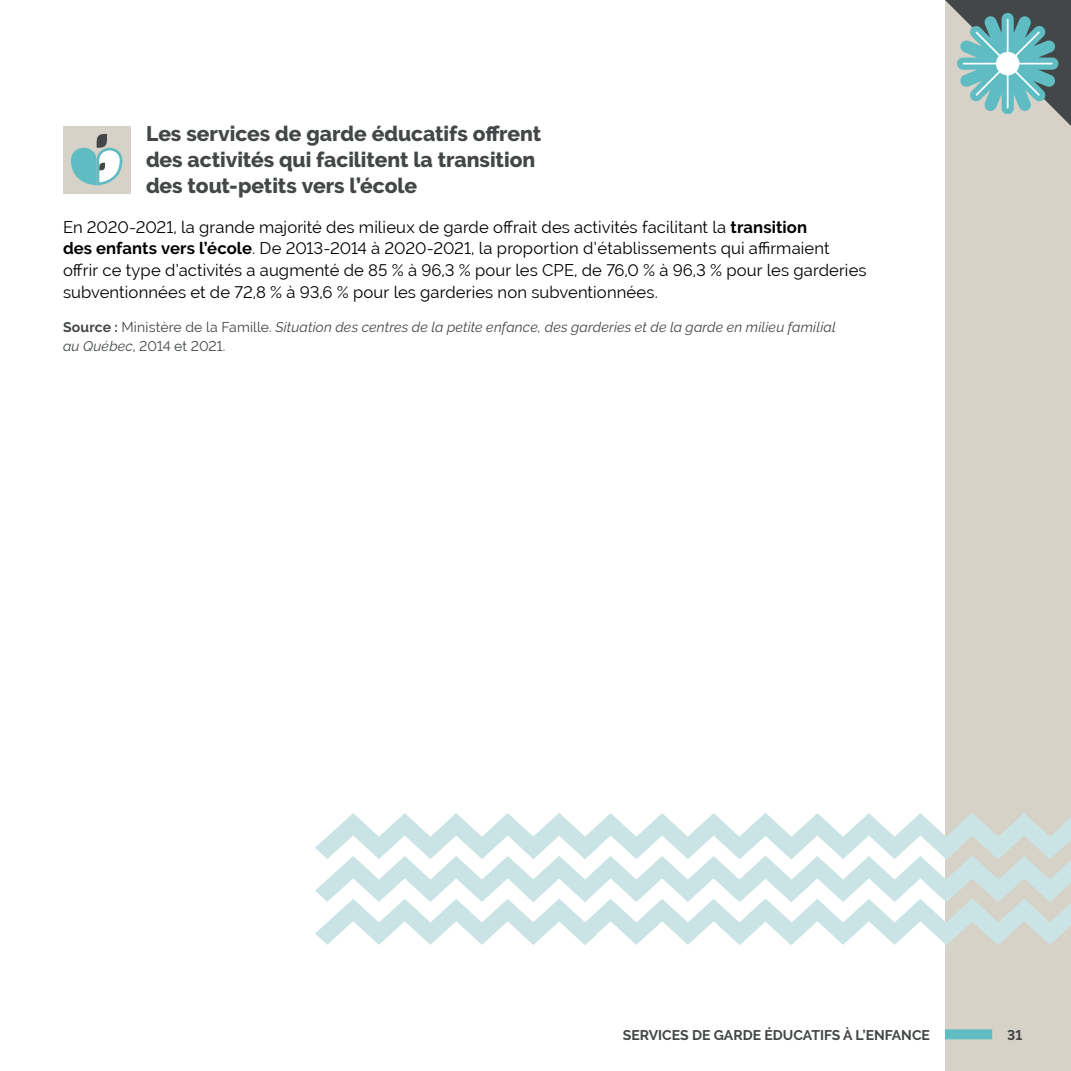
<style>
.page{position:relative;width:1071px;height:1071px;background:#fff}
.page>*{position:absolute;margin:0;border:0;box-sizing:border-box;transform-origin:0 0}
.t1{font:800 21px/26.2px "Raleway";letter-spacing:-.005em;color:#434747}
.t2{font:16.62px/21.9px "Raleway";letter-spacing:.005em;color:#000}
.t3{font:italic 14px/18.4px "Raleway";letter-spacing:.015em;color:#434747}
.t4{font:700 14px "Raleway";color:#434747}
.s1{font-weight:700}
.s2{font-weight:700;font-style:normal}
.s3{font-style:normal}
</style>
<div class="page">
<div style="left:945px;top:0;width:126px;height:1071px;background:#d7d2c8"></div>
<div style="left:63px;top:126px;width:67px;height:67px;background:#d7d2c8"></div>
<svg style="left:71px;top:134px;width:53px;height:60px"></svg>
<svg style="left:315px;top:813px;width:756px;height:132px"></svg>
<svg style="left:945px;top:0;width:126px;height:126px"></svg>
<div style="left:996px;top:52px;width:23px;height:23px;background:#fff;border-radius:50%"></div>
<div style="left:945px;top:1029px;width:47px;height:10px;background:#5ebcc2"></div>
<h5 class="t1" style="left:146px;top:121px;width:397px">Les services de garde éducatifs offrent des activités qui facilitent la transition des tout-petits vers l’école</h5>
<p class="t2" style="left:63px;top:216px;width:805px">En 2020-2021, la grande majorité des milieux de garde offrait des activités facilitant la <span class="s1">transition<br>des enfants vers l’école</span>. De 2013-2014 à 2020-2021, la proportion d’établissements qui affirmaient offrir ce type d’activités a augmenté de 85 % à 96,3 % pour les CPE, de 76,0 % à 96,3 % pour les garderies subventionnées et de 72,8 % à 93,6 % pour les garderies non subventionnées.</p>
<p class="t3" style="left:63px;top:318px;width:774px"><span class="s2">Source :</span> <span class="s3">Ministère de la Famille.</span> Situation des centres de la petite enfance, des garderies et de la garde en milieu familial au Québec<span class="s3">, 2014 et 2021.</span></p>
<p class="t4" style="left:623px;top:1027px;width:309px">SERVICES DE GARDE ÉDUCATIFS À L’ENFANCE</p>
<p class="t4" style="left:1007px;top:1027px;width:17px">31</p>
</div>
